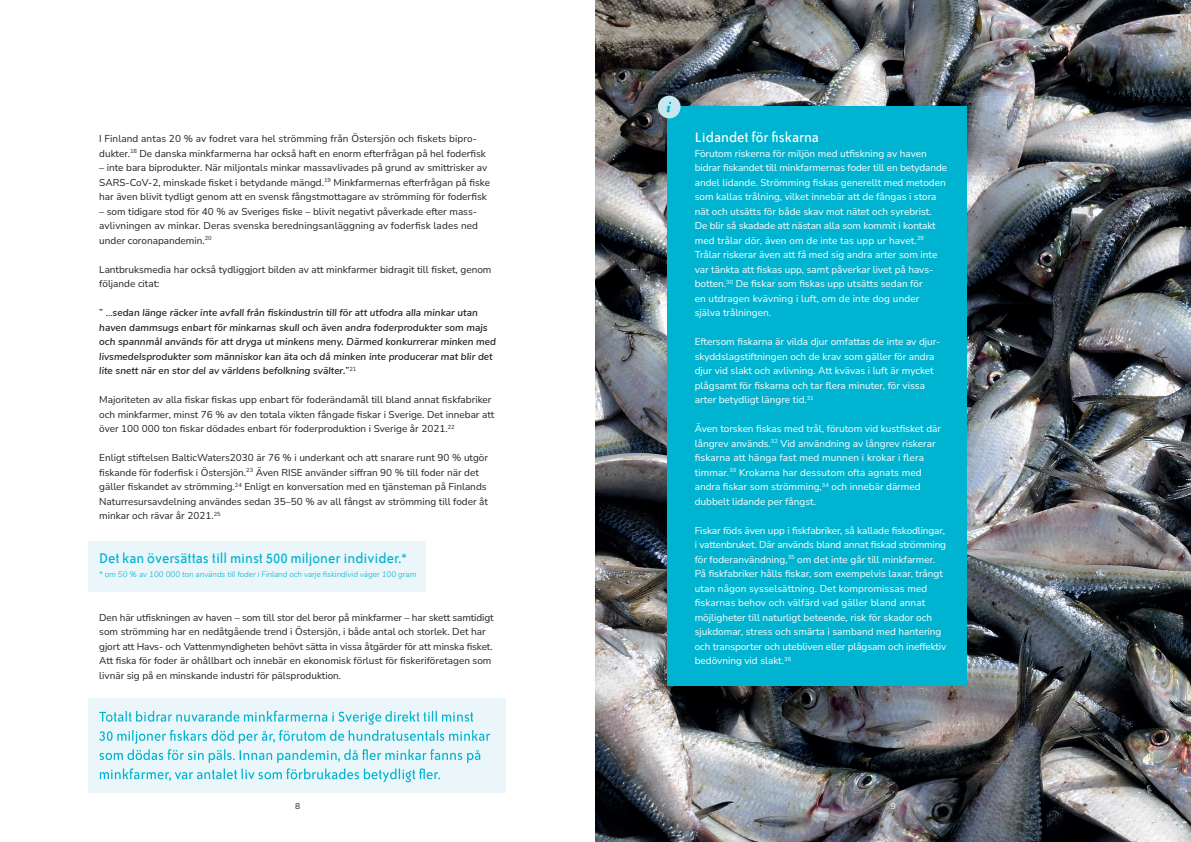
<style>
.page{position:relative;width:1191px;height:842px;background:#fff}
.page>*{position:absolute;margin:0;border:0;box-sizing:border-box;transform-origin:0 0}
.t1{font:16px "ITC Bailey Sans Com";color:#00b4d1}
.t2{font:16px "ITC Bailey Sans Com";color:#fff}
.t3{font:10px/14.5px "Nunito Sans";color:#231f20}
.t4{font:10px/14.5px "Nunito Sans";color:#fff}
.t5{font:italic 600 10px/14.5px "Nunito Sans";color:#231f20}
.t6{font:8.5px "Nunito Sans";color:#231f20}
.t7{font:8.5px "Nunito Sans";color:#fff}
.t8{font:italic 300 8px "Nunito Sans";color:#00b4d1}
.s1{font-weight:400;font-style:normal}
</style>
<div class="page">
<div style="left:89px;top:699px;width:417px;height:94px;background:#eaf6f9"></div>
<div style="left:89px;top:541px;width:337px;height:51px;background:#eaf6f9"></div>
<img style="left:595px;top:0;width:596px;height:842px">
<div style="left:668px;top:106px;width:299px;height:580px;background:#00b4d1"></div>
<div style="left:658px;top:96px;width:22px;height:22px;background:#c5e8f0;border-radius:50%"></div>
<svg style="left:666px;top:102px;width:5px;height:10px"></svg>
<svg style="left:99px;top:711px;width:391px;height:71px"></svg>
<p class="t3" style="left:99px;top:131px;width:388px">I Finland antas 20 % av fodret vara hel strömming från Östersjön och fiskets bipro&shy;dukter.<sup>18</sup> De danska minkfarmerna har också haft en enorm efterfrågan på hel foderfisk</p>
<p class="t3" style="left:99px;top:160px;width:392px">– inte bara biprodukter. När miljontals minkar massavlivades på grund av smittrisker av<br>SARS-CoV-2, minskade fisket i betydande mängd.<sup>19</sup> Minkfarmernas efterfrågan på fiske har även blivit tydligt genom att en svensk fångstmottagare av strömming för foderfisk</p>
<p class="t3" style="left:99px;top:203px;width:380px;text-align:justify">– som tidigare stod för 40 % av Sveriges fiske – blivit negativt påverkade efter mass&shy;avlivningen av minkar. Deras svenska beredningsanläggning av foderfisk lades ned under coronapandemin.<sup>20</sup></p>
<p class="t3" style="left:99px;top:261px;width:394px">Lantbruksmedia har också tydliggjort bilden av att minkfarmer bidragit till fisket, genom följande citat:</p>
<p class="t5" style="left:99px;top:305px;width:398px"><span class="s1">” …</span>sedan länge räcker inte avfall från fiskindustrin till för att utfodra alla minkar utan haven dammsugs enbart för minkarnas skull och även andra foderprodukter som majs och spannmål används för att dryga ut minkens meny. Därmed konkurrerar minken med livsmedelsprodukter som människor kan äta och då minken inte producerar mat blir det lite snett när en stor del av världens befolkning svälter.<span class="s1">”</span><sup>21</sup></p>
<p class="t3" style="left:99px;top:392px;width:396px">Majoriteten av alla fiskar fiskas upp enbart för foderändamål till bland annat fiskfabriker och minkfarmer, minst 76 % av den totala vikten fångade fiskar i Sverige. Det innebar att över 100 000 ton fiskar dödades enbart för foderproduktion i Sverige år 2021.<sup>22</sup></p>
<p class="t3" style="left:99px;top:450px;width:390px">Enligt stiftelsen BalticWaters2030 är 76 % i underkant och att snarare runt 90 % utgör fiskande för foderfisk i Östersjön.<sup>23</sup> Även RISE använder siffran 90 % till foder när det gäller fiskandet av strömming.<sup>24</sup> Enligt en konversation med en tjänsteman på Finlands Naturresursavdelning användes sedan 35–50 % av all fångst av strömming till foder åt minkar och rävar år 2021.<sup>25</sup></p>
<h1 class="t1" style="left:99px;top:549px;width:309px">Det kan översättas till minst 500 miljoner individer.*</h1>
<p class="t8" style="left:99px;top:568px;width:319px">* om 50 % av 100 000 ton används till foder i Finland och varje fiskindivid väger 100 gram</p>
<p class="t3" style="left:99px;top:609px;width:396px">Den här utfiskningen av haven – som till stor del beror på minkfarmer – har skett samtidigt som strömming har en nedåtgående trend i Östersjön, i både antal och storlek. Det har gjort att Havs- och Vattenmyndigheten behövt sätta in vissa åtgärder för att minska fisket.<br>Att fiska för foder är ohållbart och innebär en ekonomisk förlust för fiskeriföretagen som livnär sig på en minskande industri för pälsproduktion.</p>
<p class="t6" style="left:295px;top:800px;width:7px">8</p>
<h1 class="t2" style="left:694px;top:128px;width:126px">Lidandet för fiskarna</h1>
<p class="t4" style="left:694px;top:145px;width:254px">Förutom riskerna för miljön med utfiskning av haven bidrar fiskandet till minkfarmernas foder till en betydande andel lidande. Strömming fiskas generellt med metoden som kallas trålning, vilket innebär att de fångas i stora nät och utsätts för både skav mot nätet och syrebrist.<br>De blir så skadade att nästan alla som kommit i kontakt med trålar dör, även om de inte tas upp ur havet.<sup>29<br></sup>Trålar riskerar även att få med sig andra arter som inte var tänkta att fiskas upp, samt påverkar livet på havs&shy;botten.<sup>30</sup> De fiskar som fiskas upp utsätts sedan för<br>en utdragen kvävning i luft, om de inte dog under själva trålningen.</p>
<p class="t4" style="left:694px;top:334px;width:247px">Eftersom fiskarna är vilda djur omfattas de inte av djur&shy;skyddslagstiftningen och de krav som gäller för andra djur vid slakt och avlivning. Att kvävas i luft är mycket plågsamt för fiskarna och tar flera minuter, för vissa arter betydligt längre tid.<sup>31</sup></p>
<p class="t4" style="left:694px;top:421px;width:248px">Även torsken fiskas med trål, förutom vid kustfisket där långrev används.<sup>32</sup> Vid användning av långrev riskerar fiskarna att hänga fast med munnen i krokar i flera timmar.<sup>33</sup> Krokarna har dessutom ofta agnats med andra fiskar som strömming,<sup>34</sup> och innebär därmed dubbelt lidande per fångst.</p>
<p class="t4" style="left:694px;top:522px;width:253px">Fiskar föds även upp i fiskfabriker, så kallade fiskodlingar, i vattenbruket. Där används bland annat fiskad strömming för foderanvändning,<sup>35</sup> om det inte går till minkfarmer.<br>På fiskfabriker hålls fiskar, som exempelvis laxar, trångt utan någon sysselsättning. Det kompromissas med fiskarnas behov och välfärd vad gäller bland annat möjligheter till naturligt beteende, risk för skador och sjukdomar, stress och smärta i samband med hantering och transporter och utebliven eller plågsam och ineffektiv bedövning vid slakt.<sup>36</sup></p>
<p class="t7" style="left:890px;top:800px;width:7px">9</p>
</div>
